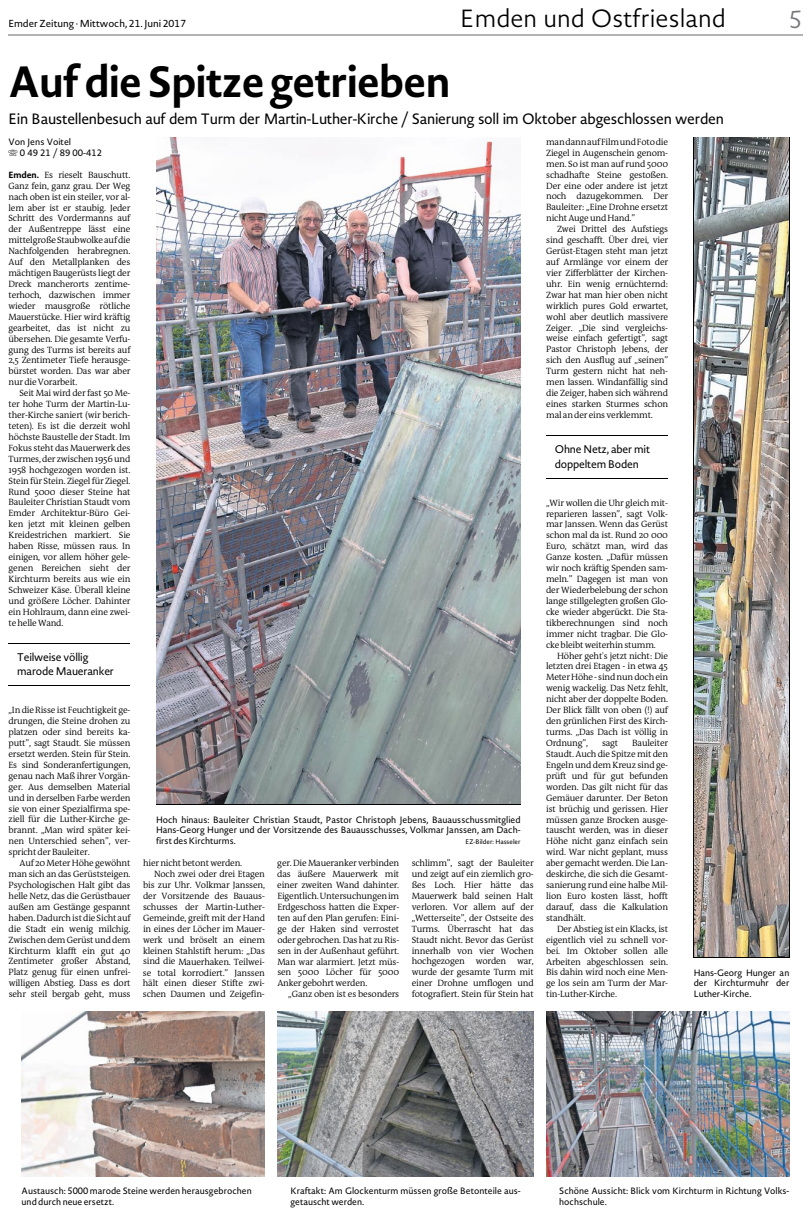
<style>
.page{position:relative;width:811px;height:1225px;background:#fff}
.page>*{position:absolute;margin:0;border:0;box-sizing:border-box;transform-origin:0 0}
.t1{font:700 43px "Novel Sans Pro";letter-spacing:-.02em;color:#000}
.t2{font:300 24.5px "Novel Sans Pro";color:#000}
.t3{font:300 24px "Novel Sans Pro";color:#77787b}
.t4{font:14.7px "Novel Sans Pro";letter-spacing:-.02em;color:#000}
.t5{font:10.9px/14.2px "Novel Sans Pro";letter-spacing:-.02em;color:#000}
.t6{font:10px "Novel Sans Pro";color:#000}
.t7{font:300 9.2px/10.9px "The Antiqua B W4";letter-spacing:-.02em;color:#000;text-align:justify}
.t8{font:9.1px/10.9px "Novel Sans Pro";color:#000}
.t9{font:6.6px "Novel Sans Pro";color:#000}
.s1{font-family:"EZ Logo"}
.s2{font-family:"Novel Sans Pro";font-weight:700;font-size:8.8px}
</style>
<div class="page">
<hr style="left:10px;top:34px;width:791px;height:1px;background:#b3b3b3">
<hr style="left:9px;top:643px;width:121px;height:1px;background:#000">
<hr style="left:9px;top:685px;width:121px;height:1px;background:#000">
<hr style="left:546px;top:435px;width:122px;height:1px;background:#000">
<hr style="left:546px;top:478px;width:122px;height:1px;background:#000">
<img style="left:22px;top:1011px;width:243px;height:165px">
<hr style="left:157px;top:804px;width:363px;height:1px;background:#000">
<hr style="left:520px;top:137px;width:1px;height:667px;background:#000">
<hr style="left:156px;top:137px;width:1px;height:667px;background:#000">
<img style="left:157px;top:137px;width:363px;height:667px">
<img style="left:277px;top:1011px;width:256px;height:165px">
<img style="left:546px;top:1011px;width:243px;height:165px">
<hr style="left:694px;top:957px;width:95px;height:1px;background:#000">
<hr style="left:789px;top:137px;width:1px;height:820px;background:#000">
<hr style="left:693px;top:137px;width:1px;height:820px;background:#000">
<img style="left:694px;top:137px;width:95px;height:820px">
<h2 class="t2" style="left:460px;top:1px;width:267px">Emden und Ostfriesland</h2>
<p class="t6" style="left:9px;top:16px;width:179px">Emder Zeitung · Mittwoch, 21. Juni 2017</p>
<h3 class="t3" style="left:788px;top:3px;width:16px">5</h3>
<h1 class="t1" style="left:9px;top:50px;width:443px">Auf dieSpitzegetrieben</h1>
<h3 class="t4" style="left:9px;top:109px;width:717px">Ein Baustellenbesuch auf dem Turm der Martin-Luther-Kirche / Sanierung soll im Oktober abgeschlossen werden</h3>
<p class="t8" style="left:9px;top:136px;width:95px">Von Jens Voitel<br><span class="s1">s</span> 0 49 21 / 89 00-412</p>
<p class="t7" style="left:8px;top:169px;width:123px"><span class="s2">Emden.</span> Es rieselt Bauschutt.<br>Ganz fein, ganz grau. Der Weg nach oben ist ein steiler, vor al&shy;lem aber ist er staubig. Jeder Schritt des Vordermanns auf der Außentreppe lässt eine mittelgroßeStaubwolkeaufdie Nachfolgenden herabregnen.<br>Auf den Metallplanken des mächtigen Baugerüsts liegt der Dreck mancherorts zentime&shy;terhoch, dazwischen immer wieder mausgroße rötliche Mauerstücke. Hier wird kräftig gearbeitet, das ist nicht zu übersehen. Die gesamte Verfu&shy;gung des Turms ist bereits auf 2,5 Zentimeter Tiefe herausge&shy;bürstet worden. Das war aber nurdieVorarbeit.</p>
<p class="t7" style="left:9px;top:388px;width:123px;text-indent:11px">Seit Mai wird der fast 50 Me&shy;ter hohe Turm der Martin-Lu&shy;ther-Kirche saniert (wir berich&shy;teten). Es ist die derzeit wohl höchste Baustelle der Stadt. Im Fokus steht das Mauerwerk des Turmes,der zwischen1956und 1958 hochgezogen worden ist.<br>Stein für Stein. Ziegel für Ziegel.<br>Rund 5000 dieser Steine hat Bauleiter Christian Staudt vom Emder Architektur-Büro Gei&shy;ken jetzt mit kleinen gelben Kreidestrichen markiert. Sie haben Risse, müssen raus. In einigen, vor allem höher gele&shy;genen Bereichen sieht der Kirchturm bereits aus wie ein Schweizer Käse. Überall kleine und größere Löcher. Dahinter ein Hohlraum, dann eine zwei&shy;tehelleWand.</p>
<p class="t5" style="left:17px;top:650px;width:98px">Teilweise völlig marode Maueranker</p>
<p class="t7" style="left:8px;top:704px;width:123px">„In die Risse ist Feuchtigkeit ge&shy;drungen, die Steine drohen zu platzen oder sind bereits ka&shy;putt”, sagt Staudt. Sie müssen ersetzt werden. Stein für Stein.<br>Es sind Sonderanfertigungen, genau nach Maß ihrer Vorgän&shy;ger. Aus demselben Material und in derselben Farbe werden sie von einer Spezialfirma spe&shy;ziell für die Luther-Kirche ge&shy;brannt. „Man wird später kei&shy;nen Unterschied sehen”, ver&shy;sprichtderBauleiter.</p>
<p class="t7" style="left:9px;top:857px;width:123px;text-indent:11px">Auf 20 Meter Höhe gewöhnt man sich an das Gerüststeigen.<br>Psychologischen Halt gibt das helle Netz, das die Gerüstbauer außen am Gestänge gespannt haben.DadurchistdieSichtauf die Stadt ein wenig milchig.<br>ZwischendemGerüstunddem Kirchturm klafft ein gut 40<br>Zentimeter großer Abstand, Platz genug für einen unfrei&shy;willigen Abstieg. Dass es dort sehr steil bergab geht, muss</p>
<p class="t7" style="left:143px;top:857px;width:101px">hiernichtbetontwerden.</p>
<p class="t7" style="left:546px;top:136px;width:123px">mandannaufFilmundFotodie Ziegel in Augenschein genom&shy;men. So ist man auf rund 5000 schadhafte Steine gestoßen.<br>Der eine oder andere ist jetzt noch dazugekommen. Der Bauleiter: „Eine Drohne ersetzt nichtAugeundHand.”</p>
<p class="t7" style="left:546px;top:224px;width:123px;text-indent:11px">Zwei Drittel des Aufstiegs sind geschafft. Über drei, vier Gerüst-Etagen steht man jetzt auf Armlänge vor einem der vier Zifferblätter der Kirchen&shy;uhr. Ein wenig ernüchternd:<br>Zwar hat man hier oben nicht wirklich pures Gold erwartet, wohl aber deutlich massivere Zeiger. „Die sind vergleichs&shy;weise einfach gefertigt”, sagt Pastor Christoph Jebens, der sich den Ausflug auf „seinen” Turm gestern nicht hat neh&shy;men lassen. Windanfällig sind die Zeiger, haben sich während eines starken Sturmes schon mal ander einsverklemmt.</p>
<p class="t5" style="left:555px;top:442px;width:97px">Ohne Netz, aber mit doppeltem Boden</p>
<p class="t7" style="left:546px;top:497px;width:123px">„Wir wollen die Uhr gleich mit&shy;reparieren lassen”, sagt Volk&shy;mar Janssen. Wenn das Gerüst schon mal da ist. Rund 20 000<br>Euro, schätzt man, wird das Ganze kosten. „Dafür müssen wir noch kräftig Spenden sam&shy;meln.” Dagegen ist man von der Wiederbelebung der schon lange stillgelegten großen Glo&shy;cke wieder abgerückt. Die Sta&shy;tikberechnungen sind noch immer nicht tragbar. Die Glo&shy;ckebleibtweiterhinstumm.</p>
<p class="t7" style="left:546px;top:650px;width:123px;text-indent:11px">Höher geht's jetzt nicht: Die letzten drei Etagen - in etwa 45<br>MeterHöhe- sindnundochein wenig wackelig. Das Netz fehlt, nicht aber der doppelte Boden.<br>Der Blick fällt von oben (!) auf den grünlichen First des Kirch&shy;turms. „Das Dach ist völlig in Ordnung”,</p>
<p class="t7" style="left:546px;top:737px;width:123px;text-indent:86px">Bauleiter Staudt. Auch die Spitze mit den Engeln und dem Kreuz sind ge&shy;prüft und für gut befunden worden. Das gilt nicht für das Gemäuer darunter. Der Beton ist brüchig und gerissen. Hier müssen ganze Brocken ausge&shy;tauscht werden, was in dieser Höhe nicht ganz einfach sein wird. War nicht geplant, muss aber gemacht werden. Die Lan&shy;deskirche, die sich die Gesamt&shy;sanierung rund eine halbe Mil&shy;lion Euro kosten lässt, hofft darauf, dass die Kalkulation standhält.</p>
<p class="t7" style="left:546px;top:923px;width:123px;text-indent:11px">Der Abstieg ist ein Klacks, ist eigentlich viel zu schnell vor&shy;bei. Im Oktober sollen alle Arbeiten abgeschlossen sein.<br>Bis dahin wird noch eine Men&shy;ge los sein am Turm der Mar&shy;tin-Luther-Kirche.</p>
<p class="t7" style="left:602px;top:737px;width:18px">sagt</p>
<p class="t8" style="left:156px;top:813px;width:366px;text-align:justify">Hoch hinaus: Bauleiter Christian Staudt, Pastor Christoph Jebens, Bauausschussmitglied Hans-Georg Hunger und der Vorsitzende des Bauausschusses, Volkmar Janssen, am Dach&shy;first des Kirchturms.</p>
<p class="t9" style="left:465px;top:837px;width:56px">EZ-Bilder: Hasseler</p>
<p class="t7" style="left:412px;top:857px;width:123px">schlimm”, sagt der Bauleiter und zeigt auf ein ziemlich gro&shy;ßes Loch. Hier hätte das Mauerwerk bald seinen Halt verloren. Vor allem auf der „Wetterseite”, der Ostseite des Turms. Überrascht hat das Staudt nicht. Bevor das Gerüst innerhalb von vier Wochen hochgezogen worden war, wurde der gesamte Turm mit einer Drohne umflogen und fotografiert. Stein für Stein hat</p>
<p class="t7" style="left:277px;top:857px;width:123px">ger. Die Maueranker verbinden das äußere Mauerwerk mit einer zweiten Wand dahinter.<br>Eigentlich.Untersuchungenim Erdgeschoss hatten die Exper&shy;ten auf den Plan gerufen: Eini&shy;ge der Haken sind verrostet oder gebrochen. Das hat zu Ris&shy;sen in der Außenhaut geführt.<br>Man war alarmiert. Jetzt müs&shy;sen 5000 Löcher für 5000<br>Ankergebohrtwerden.</p>
<p class="t7" style="left:288px;top:988px;width:112px">„Ganz oben ist es besonders</p>
<p class="t7" style="left:154px;top:868px;width:112px">Noch zwei oder drei Etagen</p>
<p class="t7" style="left:143px;top:879px;width:123px">bis zur Uhr. Volkmar Janssen,</p>
<p class="t7" style="left:143px;top:890px;width:123px">der Vorsitzende des Bauaus-</p>
<p class="t7" style="left:143px;top:901px;width:123px">schusses der Martin-Luther-</p>
<p class="t7" style="left:143px;top:912px;width:123px">Gemeinde, greift mit der Hand</p>
<p class="t7" style="left:143px;top:923px;width:123px">in eines der Löcher im Mauer-</p>
<p class="t7" style="left:143px;top:934px;width:123px">werk und bröselt an einem</p>
<p class="t7" style="left:143px;top:945px;width:123px">kleinen Stahlstift herum: „Das</p>
<p class="t7" style="left:143px;top:956px;width:123px">sind die Mauerhaken. Teilwei-</p>
<p class="t7" style="left:143px;top:967px;width:123px">se total korrodiert.” Janssen</p>
<p class="t7" style="left:143px;top:978px;width:123px">hält einen dieser Stifte zwi-</p>
<p class="t7" style="left:143px;top:989px;width:123px">schen Daumen und Zeigefin-</p>
<p class="t8" style="left:693px;top:966px;width:97px;text-align:justify">Hans-Georg Hunger an der Kirchturmuhr der Luther-Kirche.</p>
<p class="t8" style="left:22px;top:1185px;width:232px">Austausch: 5000 marode Steine werden herausgebrochen und durch neue ersetzt.</p>
<p class="t8" style="left:290px;top:1185px;width:232px">Kraftakt: Am Glockenturm müssen große Betonteile aus&shy;getauscht werden.</p>
<p class="t8" style="left:559px;top:1185px;width:232px">Schöne Aussicht: Blick vom Kirchturm in Richtung Volks&shy;hochschule.</p>
</div>
